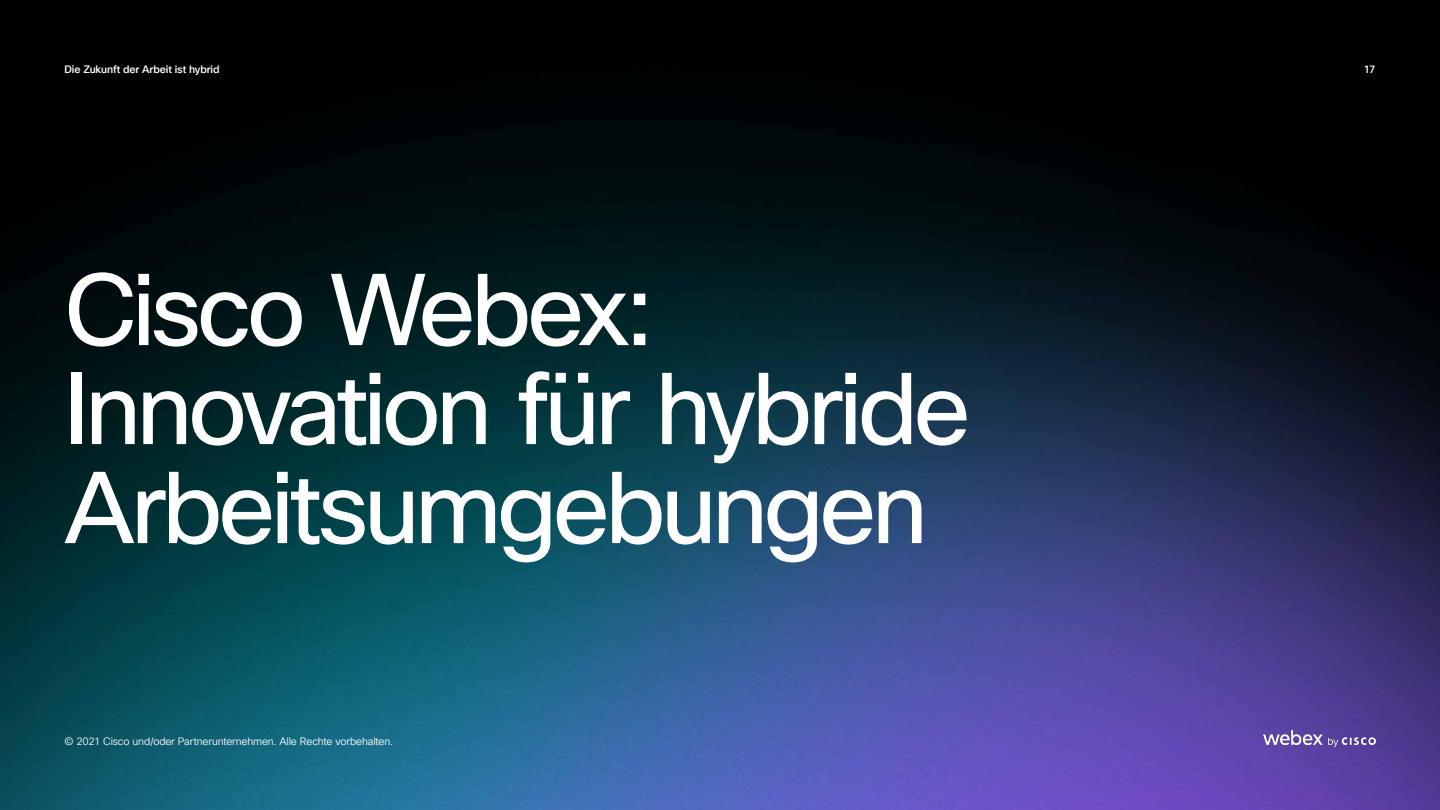
<style>
.page{position:relative;width:1440px;height:810px;background:#fff}
.page>*{position:absolute;margin:0;border:0;box-sizing:border-box;transform-origin:0 0}
.t1{font:99px/99px "Cisco Sans TT";letter-spacing:-.045em;color:#fff}
.t2{font:10.5px "Cisco Sans TT Light";letter-spacing:-.015em;color:#fff}
.t3{font:500 10.5px "Cisco Sans TT";letter-spacing:-.01em;color:#fff}
</style>
<div class="page">
<img style="left:0;top:0;width:1440px;height:810px">
<img style="left:1263px;top:730px;width:113px;height:16px">
<p class="t3" style="left:64px;top:62px;width:157px">Die Zukunft der Arbeit ist hybrid</p>
<p class="t3" style="left:1364px;top:62px;width:13px">17</p>
<h1 class="t1" style="left:64px;top:264px;width:908px">Cisco Webex:<br>Innovation für hybride<br>Arbeitsumgebungen</h1>
<p class="t2" style="left:64px;top:734px;width:330px">© 2021 Cisco und/oder Partnerunternehmen. Alle Rechte vorbehalten.</p>
</div>
